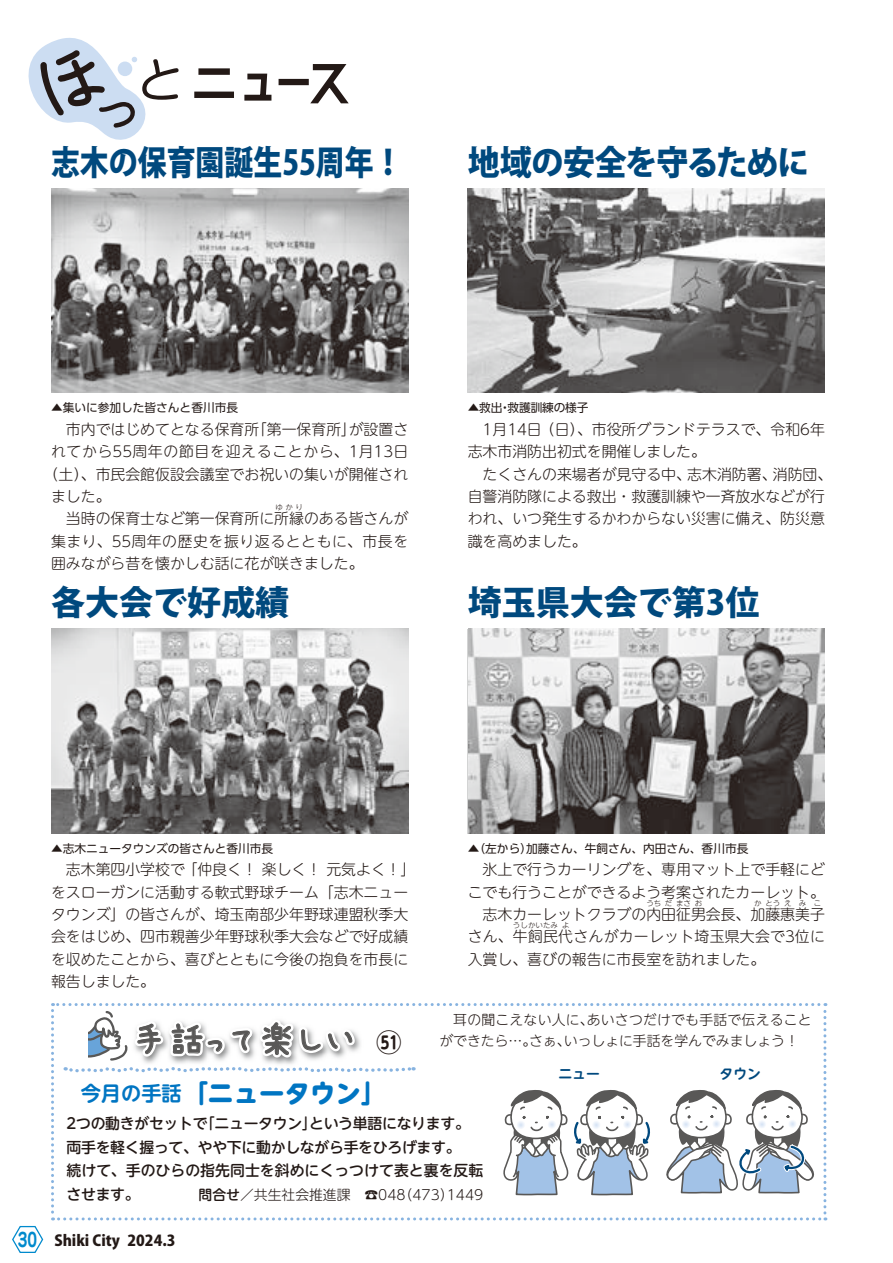
<style>
.page{position:relative;width:893px;height:1263px;background:#fff}
.page>*{position:absolute;margin:0;border:0;box-sizing:border-box;transform-origin:0 0}
.t1{font:37.95px "AP Japanesefont";color:#595857}
.t2{font:800 34.05px "Koz Go Pr 6 N";color:#00497e}
.t3{font:800 34.05px "Koz Go Pr 6 N";color:#00497e;scale:.85 1}
.t4{font:800 34.05px "Koz Go Pr 6 N";letter-spacing:-.03em;color:#00497e;scale:.94 1}
.t5{font:800 25.5px "UD Shin M Go Pro";color:#0075c2}
.t6{font:700 20.25px "UD Shin M Go Pro De";color:#0075c2}
.t7{font:700 19.2px "Jun 501 Pro";color:#008acd;scale:.8 1}
.t8{font:800 15px "Koz Go Pro";color:#231916}
.t9{font:300 14.85px/22.4px "UD Shin M Go Pr 6 N";color:#231916}
.t10{font:500 14.85px/23.4px "UD Shin M Go Pr 6 N";letter-spacing:-.02em;color:#231916}
.t11{font:300 14.85px "UD Shin M Go Pr 6 N";letter-spacing:.045em;color:#231916}
.t12{font:300 13.8px "UD Shin M Go Pro";color:#231916}
.t13{font:300 13.8px "UD Shin M Go Pro";letter-spacing:.02em;color:#231916}
.t14{font:700 13.8px "UD Shin M Go Pr 6 N De";color:#00497e}
.t15{font:11.7px "UD Shin Go Pr 6 N";color:#231916}
.t16{font:300 7.5px "UD Shin M Go Pr 6 N";color:#231916}
.s1{font-weight:500}
</style>
<div class="page">
<svg style="left:194px;top:68px;width:40px;height:30px"></svg>
<svg style="left:244px;top:73px;width:28px;height:28px"></svg>
<div style="left:279px;top:79px;width:30px;height:6px;border:2px solid #231916"></div>
<svg style="left:308px;top:64px;width:41px;height:40px"></svg>
<svg style="left:28px;top:38px;width:151px;height:102px"></svg>
<svg style="left:468px;top:189px;width:357px;height:204px;background:#878686"></svg>
<img style="left:51px;top:189px;width:357px;height:204px">
<img style="left:469px;top:629px;width:356px;height:204px">
<img style="left:51px;top:629px;width:357px;height:204px">
<svg style="left:12px;top:1225px;width:32px;height:28px"></svg>
<svg style="left:51px;top:1003px;width:775px;height:217px"></svg>
<h2 class="t3" style="left:51px;top:143px;width:415px">志木の保育園誕生55周年！</h2>
<h2 class="t4" style="left:468px;top:143px;width:365px">地域の安全を守るために</h2>
<p class="t15" style="left:51px;top:398px;width:189px">▲集いに参加した皆さんと香川市長</p>
<p class="t15" style="left:468px;top:398px;width:122px">▲救出救護訓練の様子</p>
<p class="t15" style="left:499px;top:398px;width:13px">・</p>
<p class="t9" style="left:349px;top:417px;width:61px">が設置さ</p>
<p class="t9" style="left:252px;top:417px;width:106px">「第一保育所」</p>
<p class="t9" style="left:51px;top:417px;width:210px">　市内ではじめてとなる保育所</p>
<p class="t11" style="left:51px;top:440px;width:359px">れてから55周年の節目を迎えることから、1月13日</p>
<p class="t9" style="left:44px;top:462px;width:366px">（土）、市民会館仮設会議室でお祝いの集いが開催され</p>
<p class="t9" style="left:51px;top:484px;width:61px">ました。</p>
<p class="t9" style="left:51px;top:507px;width:359px">　当時の保育士など第一保育所に所縁のある皆さんが</p>
<p class="t16" style="left:275px;top:501px;width:29px">ゆかり</p>
<p class="t9" style="left:51px;top:529px;width:359px">集まり、55周年の歴史を振り返るとともに、市長を囲みながら昔を懐かしむ話に花が咲きました。</p>
<p class="t9" style="left:468px;top:417px;width:359px">　1月14日（日）、市役所グランドテラスで、令和6年</p>
<p class="t9" style="left:468px;top:440px;width:240px">志木市消防出初式を開催しました。</p>
<p class="t9" style="left:773px;top:462px;width:61px">消防団、</p>
<p class="t9" style="left:468px;top:462px;width:359px">　たくさんの来場者が見守る中、<br>自警消防隊による救出・救護訓練や一斉放水などが行われ、いつ発生するかわからない災害に備え、防災意識を高めました。</p>
<p class="t9" style="left:687px;top:462px;width:91px">志木消防署、</p>
<h2 class="t2" style="left:51px;top:583px;width:240px">各大会で好成績</h2>
<h2 class="t2" style="left:468px;top:583px;width:293px">埼玉県大会で第位3</h2>
<p class="t7" style="left:18px;top:1224px;width:26px">30</p>
<p class="t15" style="left:51px;top:838px;width:224px">▲志木ニュータウンズの皆さんと香川市長</p>
<p class="t15" style="left:468px;top:838px;width:66px">▲（左から）</p>
<p class="t15" style="left:526px;top:838px;width:224px">加藤さん、牛飼さん、内田さん、香川市長</p>
<p class="t9" style="left:51px;top:858px;width:359px">　志木第四小学校で<br>をスローガンに活動する軟式野球チーム「志木ニュータウンズ」の皆さんが、埼玉南部少年野球連盟秋季大会をはじめ、四市親善少年野球秋季大会などで好成績を収めたことから、喜びとともに今後の抱負を市長に報告しました。</p>
<p class="t9" style="left:468px;top:858px;width:359px;text-align:justify">　氷上で行うカーリングを、専用マット上で手軽にどこでも行うことができるよう考案されたカーレット。　志木カーレットクラブの内田征男会長、加藤惠美子</p>
<p class="t9" style="left:182px;top:858px;width:235px">「仲良く！楽しく！元気よく!「</p>
<p class="t16" style="left:646px;top:897px;width:16px">うち</p>
<p class="t16" style="left:665px;top:897px;width:9px">だ</p>
<p class="t16" style="left:676px;top:897px;width:16px">まさ</p>
<p class="t16" style="left:695px;top:897px;width:9px">お</p>
<p class="t16" style="left:754px;top:897px;width:9px">か</p>
<p class="t16" style="left:765px;top:897px;width:16px">とう</p>
<p class="t16" style="left:784px;top:897px;width:9px">え</p>
<p class="t16" style="left:799px;top:897px;width:9px">み</p>
<p class="t16" style="left:814px;top:897px;width:9px">こ</p>
<p class="t9" style="left:468px;top:925px;width:359px">さん、牛飼民代さんがカーレット埼玉県大会で3位に</p>
<p class="t16" style="left:513px;top:919px;width:47px">うしかいたみ</p>
<p class="t16" style="left:562px;top:919px;width:9px">よ</p>
<p class="t9" style="left:468px;top:947px;width:299px">入賞し、喜びの報告に市長室を訪れました。</p>
<h1 class="t1" style="left:130px;top:1020px;width:227px">手話って楽しい</h1>
<h3 class="t6" style="left:81px;top:1077px;width:102px">今月の手話</h3>
<h3 class="t5" style="left:182px;top:1072px;width:206px">「ニュータウン「</h3>
<p class="t13" style="left:587px;top:1009px;width:226px">あいさつだけでも手話で伝えること</p>
<p class="t13" style="left:453px;top:1009px;width:142px">耳の聞こえない人に、</p>
<p class="t12" style="left:439px;top:1029px;width:98px">ができたら…。</p>
<p class="t12" style="left:564px;top:1029px;width:236px">いっしょに手話を学んでみましょう!</p>
<p class="t12" style="left:529px;top:1029px;width:43px">さぁ、</p>
<p class="t14" style="left:558px;top:1062px;width:43px">ニュー</p>
<p class="t14" style="left:720px;top:1062px;width:43px">タウン</p>
<p class="t10" style="left:67px;top:1111px;width:418px">2つの動きがセットで<br>両手を軽く握って、やや下に動かしながら手をひろげます。<br>続けて、手のひらの指先同士を斜めにくっつけて表と裏を反転させます。</p>
<p class="t10" style="left:200px;top:1111px;width:118px">「ニュータウン」</p>
<p class="t10" style="left:309px;top:1111px;width:162px">という単語になります。</p>
<p class="t12" style="left:399px;top:1183px;width:56px">)473(</p>
<p class="t12" style="left:199px;top:1183px;width:154px"><span class="s1">問合せ</span>／共生社会推進課</p>
<p class="t12" style="left:364px;top:1183px;width:43px">☎048</p>
<p class="t12" style="left:447px;top:1183px;width:38px">1449</p>
<p class="t8" style="left:54px;top:1231px;width:67px">Shiki City</p>
<p class="t8" style="left:128px;top:1231px;width:49px">2024.3</p>
</div>
